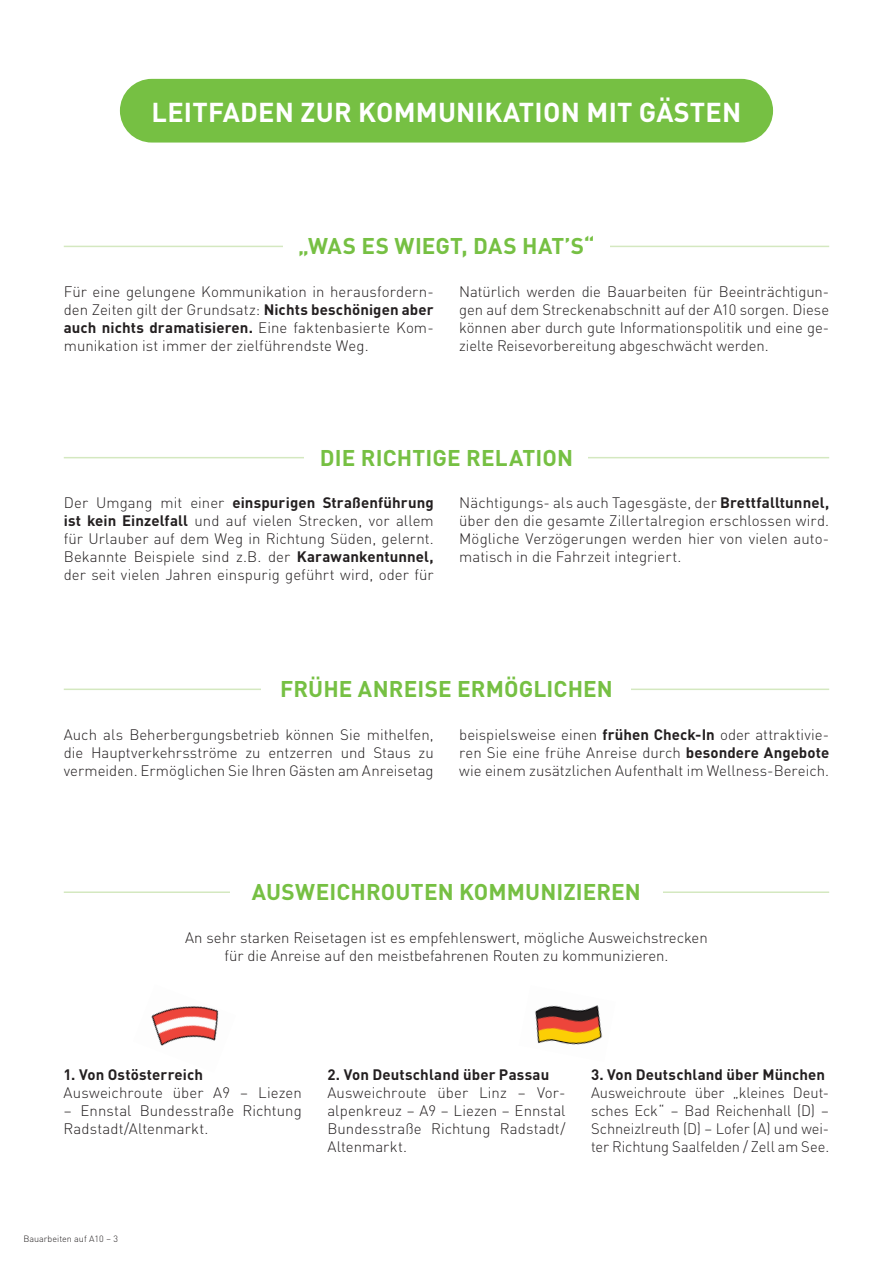
<style>
.page{position:relative;width:893px;height:1263px;background:#fff}
.page>*{position:absolute;margin:0;border:0;box-sizing:border-box;transform-origin:0 0}
.t1{font:700 27px "DIN Pro";letter-spacing:.01em;color:#fff}
.t2{font:700 22.5px "DIN Pro";letter-spacing:.005em;color:#76c043}
.t3{font:300 15px/18px "DIN Pro";color:#231f20;text-align:justify}
.t4{font:700 15px "DIN Pro";letter-spacing:.01em;color:#231f20}
.t5{font:300 9px "DIN Pro";color:#231f20}
.s1{font-weight:700}
</style>
<div class="page">
<div style="left:120px;top:79px;width:653px;height:64px;background:#76c043;border-radius:32px"></div>
<hr style="left:64px;top:246px;width:765px;height:1px;background:#d4e8c0">
<hr style="left:64px;top:457px;width:765px;height:1px;background:#d4e8c0">
<hr style="left:64px;top:688px;width:765px;height:2px;background:#d4e8c0">
<hr style="left:64px;top:891px;width:765px;height:2px;background:#d4e8c0">
<div style="left:283px;top:237px;width:327px;height:17px;background:#fff"></div>
<div style="left:305px;top:448px;width:283px;height:17px;background:#fff"></div>
<div style="left:261px;top:680px;width:370px;height:17px;background:#fff"></div>
<div style="left:230px;top:883px;width:433px;height:17px;background:#fff"></div>
<img style="left:151px;top:1006px;width:68px;height:40px">
<img style="left:535px;top:1005px;width:68px;height:40px">
<h1 class="t1" style="left:152px;top:91px;width:591px">LEITFADEN ZUR KOMMUNIKATION MIT GÄSTEN</h1>
<h2 class="t2" style="left:298px;top:229px;width:298px">„WAS ES WIEGT, DAS HAT’S“</h2>
<p class="t3" style="left:64px;top:282px;width:371px">Für eine gelungene Kommunikation in herausfordern&shy;den Zeiten gilt der Grundsatz: <span class="s1">Nichts beschönigen aber auch nichts dramatisieren.</span> Eine faktenbasierte Kom&shy;munikation ist immer der zielführendste Weg.</p>
<p class="t3" style="left:459px;top:282px;width:371px">Natürlich werden die Bauarbeiten für Beeinträchtigun&shy;gen auf dem Streckenabschnitt auf der A10 sorgen. Diese können aber durch gute Informationspolitik und eine ge&shy;zielte Reisevorbereitung abgeschwächt werden.</p>
<h2 class="t2" style="left:320px;top:440px;width:255px">DIE RICHTIGE RELATION</h2>
<p class="t3" style="left:64px;top:493px;width:371px">Der Umgang mit einer <span class="s1">einspurigen Straßenführung ist kein Einzelfall</span> und auf vielen Strecken, vor allem für Urlauber auf dem Weg in Richtung Süden, gelernt.<br>Bekannte Beispiele sind z.B. der <span class="s1">Karawankentunnel, </span>der seit vielen Jahren einspurig geführt wird, oder für</p>
<p class="t3" style="left:459px;top:493px;width:371px">Nächtigungs- als auch Tagesgäste, der <span class="s1">Brettfalltunnel, </span>über den die gesamte Zillertalregion erschlossen wird.<br>Mögliche Verzögerungen werden hier von vielen auto&shy;matisch in die Fahrzeit integriert.</p>
<h2 class="t2" style="left:280px;top:671px;width:334px">FRÜHE ANREISE ERMÖGLICHEN</h2>
<p class="t3" style="left:64px;top:725px;width:371px">Auch als Beherbergungsbetrieb können Sie mithelfen, die Hauptverkehrsströme zu entzerren und Staus zu vermeiden. Ermöglichen Sie Ihren Gästen am Anreisetag</p>
<p class="t3" style="left:459px;top:725px;width:371px">beispielsweise einen <span class="s1">frühen Check-In</span> oder attraktivie&shy;ren Sie eine frühe Anreise durch <span class="s1">besondere Angebote </span>wie einem zusätzlichen Aufenthalt im Wellness-Bereich.</p>
<h2 class="t2" style="left:252px;top:874px;width:390px">AUSWEICHROUTEN KOMMUNIZIEREN</h2>
<p class="t3" style="left:185px;top:928px;width:524px;text-align:center">An sehr starken Reisetagen ist es empfehlenswert, mögliche Ausweichstrecken für die Anreise auf den meistbefahrenen Routen zu kommunizieren.</p>
<p class="t4" style="left:64px;top:1063px;width:141px">1. Von Ostösterreich</p>
<p class="t3" style="left:64px;top:1083px;width:240px">Ausweichroute über A9 – Liezen</p>
<p class="t3" style="left:64px;top:1101px;width:240px">– Ennstal Bundesstraße Richtung<br>Radstadt/Altenmarkt.</p>
<p class="t4" style="left:327px;top:1063px;width:223px">2. Von Deutschland über Passau</p>
<p class="t3" style="left:327px;top:1083px;width:240px">Ausweichroute über Linz – Vor&shy;alpenkreuz – A9 – Liezen – Ennstal Bundesstraße Richtung Radstadt/ Altenmarkt.</p>
<p class="t4" style="left:591px;top:1063px;width:236px">3. Von Deutschland über München</p>
<p class="t3" style="left:591px;top:1083px;width:240px">Ausweichroute über „kleines Deut&shy;sches Eck“ – Bad Reichenhall (D) – Schneizlreuth (D) – Lofer (A) und wei&shy;ter Richtung Saalfelden / Zell am See.</p>
<p class="t5" style="left:23px;top:1232px;width:96px">Bauarbeiten auf A10 – 3</p>
</div>
